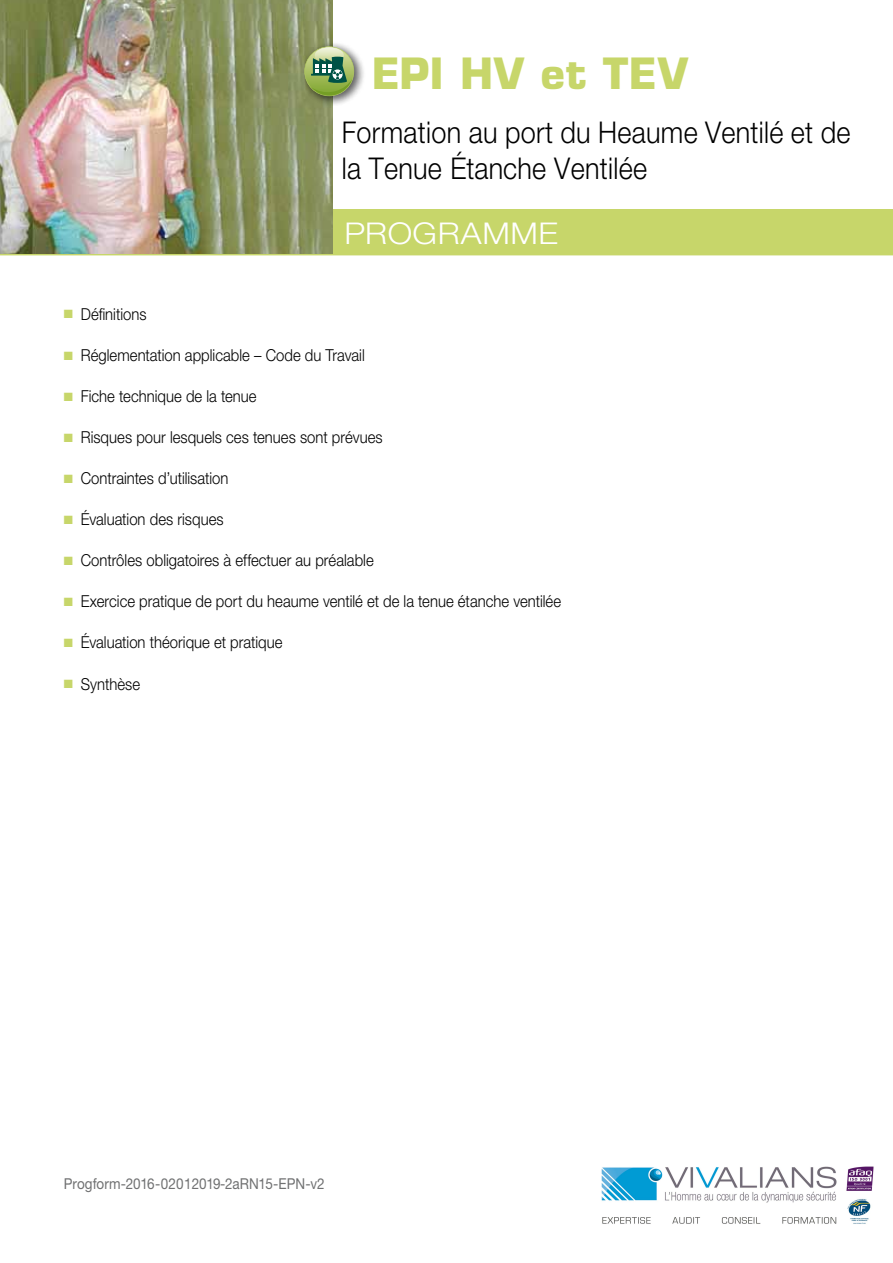
<style>
.page{position:relative;width:893px;height:1263px;background:#fff}
.page>*{position:absolute;margin:0;border:0;box-sizing:border-box;transform-origin:0 0}
.t1{font:700 42px "Eurostile";letter-spacing:.015em;color:#c7d66a}
.t2{font:300 30px/36px "Helvetica Neue";letter-spacing:.01em;color:#000;scale:.9 1}
.t3{font:300 30px "Helvetica Neue";color:#fff;scale:1.1 1}
.t4{font:300 16.5px "Helvetica Neue";color:#000;scale:.9 1}
.t5{font:15px "Helvetica Neue";letter-spacing:-.005em;color:#707172;scale:.9 1}
.s1{color:#c7d66a}
</style>
<div class="page">
<div style="left:298px;top:209px;width:595px;height:46px;background:#c7d66a"></div>
<hr style="left:0;top:254px;width:893px;height:1px;background:#c7d66a">
<img style="left:0;top:0;width:332px;height:254px">
<div style="left:300px;top:41px;width:66px;height:65px;background:#000;opacity:.5"></div>
<div style="left:301px;top:42px;width:65px;height:65px;background:#000;opacity:.3"></div>
<svg style="left:304px;top:46px;width:50px;height:50px"></svg>
<img style="left:601px;top:1166px;width:273px;height:58px">
<h1 class="t1" style="left:372px;top:47px;width:318px">EPI HV et TEV</h1>
<h2 class="t2" style="left:342px;top:114px;width:567px">Formation au port du Heaume Ventilé et de la Tenue Étanche Ventilée</h2>
<h2 class="t3" style="left:344px;top:215px;width:40px">ramme</h2>
<p class="t4" style="left:64px;top:304px;width:93px"><span class="s1">■</span> Définitions</p>
<p class="t4" style="left:64px;top:345px;width:336px"><span class="s1">■</span> Réglementation applicable – Code du Travail</p>
<p class="t4" style="left:64px;top:386px;width:216px"><span class="s1">■</span> Fiche technique de la tenue</p>
<p class="t4" style="left:64px;top:427px;width:356px"><span class="s1">■</span> Risques pour lesquels ces tenues sont prévues</p>
<p class="t4" style="left:64px;top:468px;width:184px"><span class="s1">■</span> Contraintes d’utilisation</p>
<p class="t4" style="left:64px;top:509px;width:179px"><span class="s1">■</span> Évaluation des risques</p>
<p class="t4" style="left:64px;top:550px;width:346px"><span class="s1">■</span> Contrôles obligatoires à effectuer au préalable</p>
<p class="t4" style="left:64px;top:591px;width:554px"><span class="s1">■</span> Exercice pratique de port du heaume ventilé et de la tenue étanche ventilée</p>
<p class="t4" style="left:64px;top:632px;width:244px"><span class="s1">■</span> Évaluation théorique et pratique</p>
<p class="t4" style="left:64px;top:674px;width:86px"><span class="s1">■</span> Synthèse</p>
<p class="t5" style="left:64px;top:1175px;width:291px">Progform-2016-02012019-2aRN15-EPN-v2</p>
</div>
